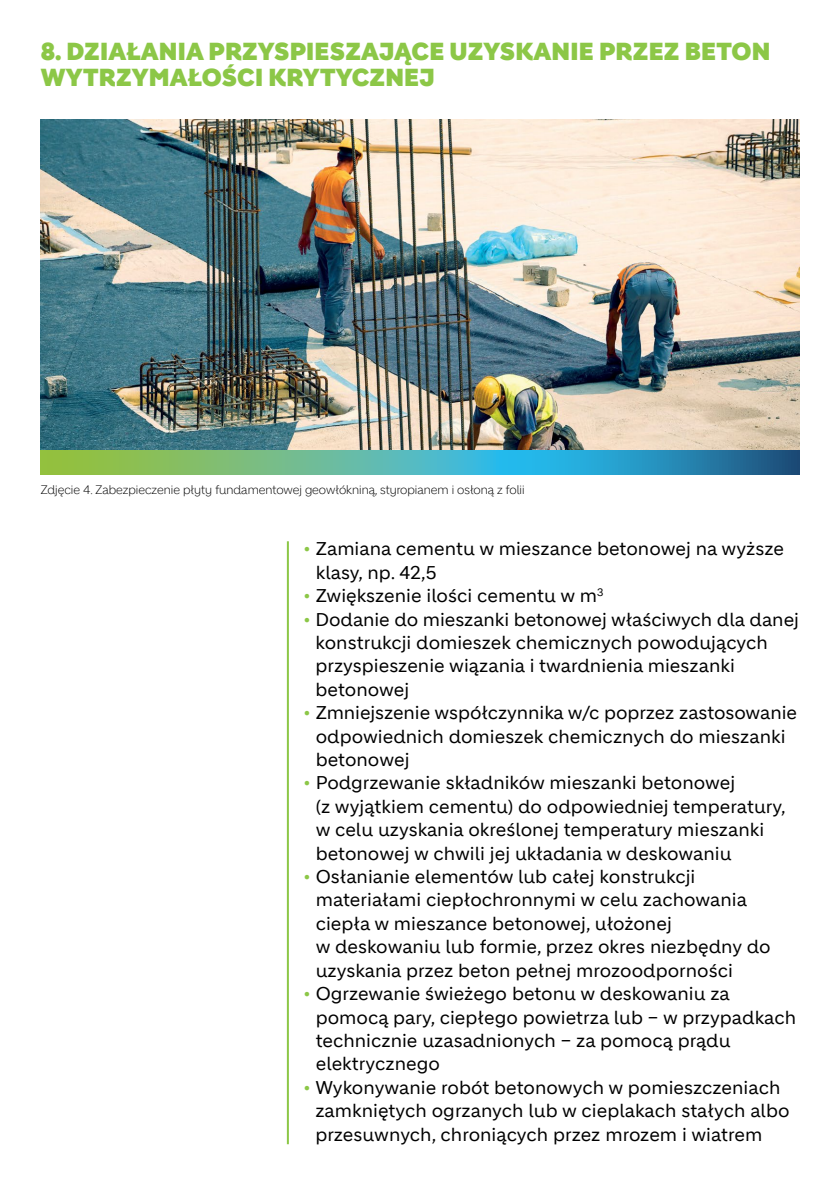
<style>
.page{position:relative;width:840px;height:1191px;background:#fff}
.page>*{position:absolute;margin:0;border:0;box-sizing:border-box;transform-origin:0 0}
.t1{font:900 24px/26.4px "Holcim Headline";letter-spacing:.01em;color:#8cc747}
.t2{font:18px/23.4px "Holcim";color:#000}
.t3{font:300 12px "Holcim Headline";color:#000}
.s1{color:#8cc747}
</style>
<div class="page">
<img style="left:41px;top:119px;width:757px;height:332px">
<hr style="left:287px;top:541px;width:2px;height:603px;background:#8cc747">
<svg style="left:41px;top:451px;width:757px;height:23px"></svg>
<h1 class="t1" style="left:41px;top:38px;width:730px">8. DZIAŁANIA PRZYSPIESZAJĄCE UZYSKANIE PRZEZ BETON<br>WYTRZYMAŁOŚCI KRYTYCZNEJ</h1>
<p class="t3" style="left:41px;top:483px;width:485px">Zdjęcie 4. Zabezpieczenie płyty fundamentowej geowłókniną, styropianem i osłoną z folii</p>
<p class="t2" style="left:315px;top:537px;width:469px;text-indent:-13px"><span class="s1">•</span> Zamiana cementu w mieszance betonowej na wyższe klasy, np. 42,5</p>
<p class="t2" style="left:303px;top:584px;width:302px"><span class="s1">•</span> Zwiększenie ilości cementu w m<sup>3</sup></p>
<p class="t2" style="left:315px;top:607px;width:485px;text-indent:-12px"><span class="s1">•</span> Dodanie do mieszanki betonowej właściwych dla danej konstrukcji domieszek chemicznych powodujących przyspieszenie wiązania i twardnienia mieszanki betonowej</p>
<p class="t2" style="left:315px;top:701px;width:482px;text-indent:-13px"><span class="s1">•</span> Zmniejszenie współczynnika w/c poprzez zastosowanie odpowiednich domieszek chemicznych do mieszanki betonowej</p>
<p class="t2" style="left:315px;top:771px;width:471px;text-indent:-13px"><span class="s1">•</span> Podgrzewanie składników mieszanki betonowej<br>(z wyjątkiem cementu) do odpowiedniej temperatury, w celu uzyskania określonej temperatury mieszanki betonowej w chwili jej układania w deskowaniu</p>
<p class="t2" style="left:315px;top:865px;width:456px;text-indent:-13px"><span class="s1">•</span> Osłanianie elementów lub całej konstrukcji materiałami ciepłochronnymi w celu zachowania ciepła w mieszance betonowej, ułożonej<br>w deskowaniu lub formie, przez okres niezbędny do uzyskania przez beton pełnej mrozoodporności</p>
<p class="t2" style="left:315px;top:982px;width:481px;text-indent:-13px"><span class="s1">•</span> Ogrzewanie świeżego betonu w deskowaniu za pomocą pary, ciepłego powietrza lub – w przypadkach technicznie uzasadnionych – za pomocą prądu elektrycznego</p>
<p class="t2" style="left:315px;top:1075px;width:475px;text-indent:-12px"><span class="s1">•</span> Wykonywanie robót betonowych w pomieszczeniach zamkniętych ogrzanych lub w cieplakach stałych albo przesuwnych, chroniących przez mrozem i wiatrem</p>
</div>
